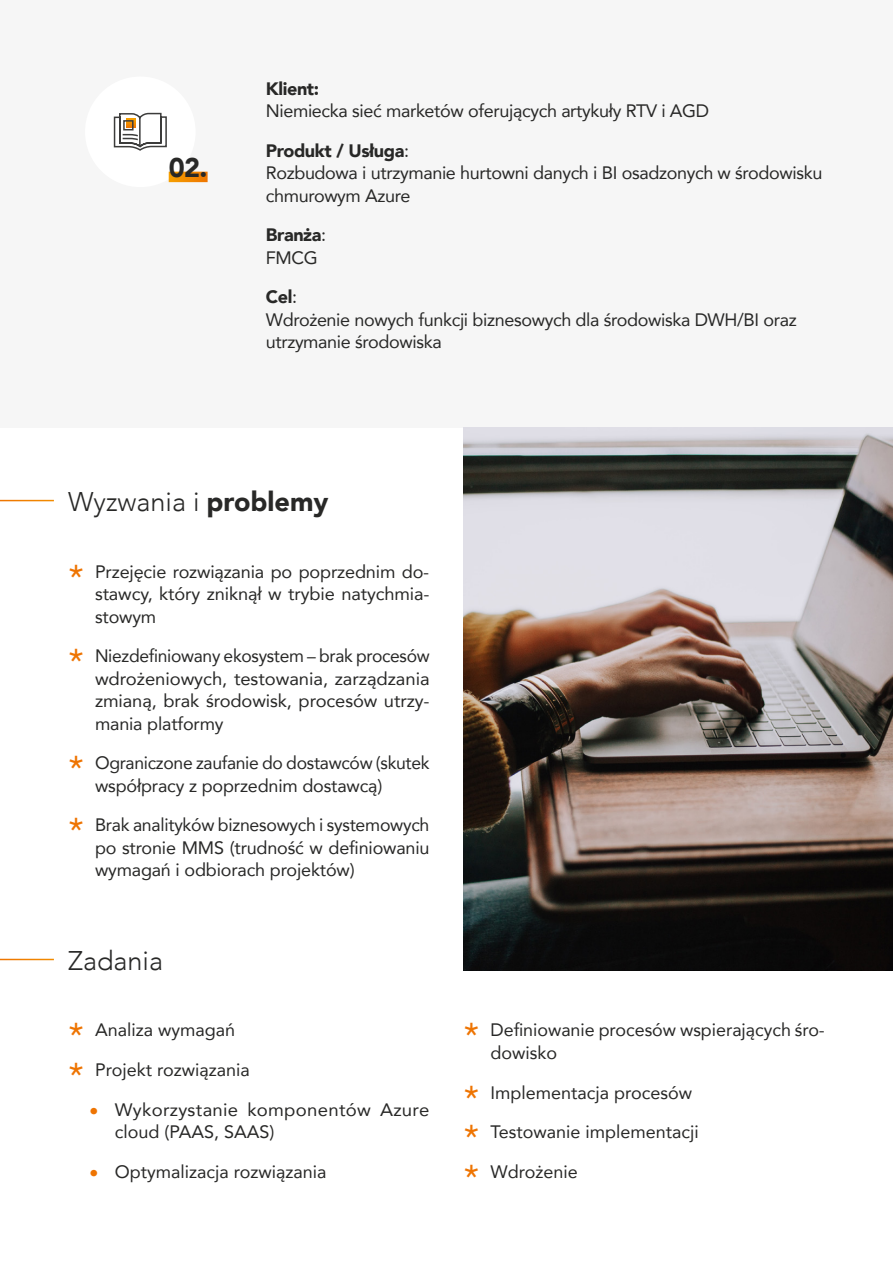
<style>
.page{position:relative;width:893px;height:1263px;background:#fff}
.page>*{position:absolute;margin:0;border:0;box-sizing:border-box;transform-origin:0 0}
.t1{font:300 27px "Avenir";color:#282827}
.t2{font:900 27px "Avenir";color:#282827}
.t3{font:18px/22.5px "Avenir";letter-spacing:-.01em;color:#282827}
.t4{font:18px/22.5px "Avenir";letter-spacing:.015em;color:#282827}
.t5{font:900 18px/22.5px "Avenir";letter-spacing:-.02em;color:#282827}
.s1{font-weight:900}
.s2{font-weight:400}
.s3{font-family:"Muli";font-weight:700;color:#ee7402}
</style>
<div class="page">
<div style="left:0;top:0;width:893px;height:427px;background:#f6f6f6"></div>
<img style="left:463px;top:427px;width:430px;height:543px">
<div style="left:85px;top:77px;width:111px;height:110px;background:#fff;border-radius:50%"></div>
<svg style="left:169px;top:172px;width:39px;height:10px"></svg>
<svg style="left:113px;top:112px;width:54px;height:39px"></svg>
<h1 class="t2" style="left:169px;top:144px;width:40px">02.</h1>
<p class="t5" style="left:266px;top:77px;width:55px">Klient:</p>
<p class="t3" style="left:266px;top:91px;width:445px;line-height:39.5px">Niemiecka sieć marketów oferujących artykuły RTV i AGD<br><span class="s1">Produkt / Usługa</span>:</p>
<p class="t3" style="left:266px;top:161px;width:558px">Rozbudowa i utrzymanie hurtowni danych i BI osadzonych w środowisku chmurowym Azure</p>
<p class="t5" style="left:266px;top:223px;width:62px">Branża<span class="s2">:<br>FMCG</span></p>
<p class="t3" style="left:266px;top:285px;width:532px"><span class="s1">Cel</span>:<br>Wdrożenie nowych funkcji biznesowych dla środowiska DWH/BI oraz utrzymanie środowiska</p>
<h1 class="t1" style="left:68px;top:486px;width:262px">Wyzwania i <span class="s1">problemy</span></h1>
<p class="t3" style="left:95px;top:559px;width:336px;text-align:justify">Przejęcie rozwiązania po poprzednim do&shy;stawcy, który zniknął w trybie natychmia&shy;stowym</p>
<p class="t3" style="left:95px;top:644px;width:336px;text-align:justify">Niezdefiniowany ekosystem – brak procesów wdrożeniowych, testowania, zarządzania zmianą, brak środowisk, procesów utrzy&shy;mania platformy</p>
<p class="t3" style="left:95px;top:751px;width:336px">Ograniczone zaufanie do dostawców (skutek współpracy z poprzednim dostawcą)</p>
<p class="t3" style="left:95px;top:813px;width:336px;text-align:justify">Brak analityków biznesowych i systemowych po stronie MMS (trudność w definiowaniu wymagań i odbiorach projektów)</p>
<h1 class="t1" style="left:68px;top:945px;width:97px">Zadania</h1>
<p class="t3" style="left:95px;top:1010px;width:156px;line-height:39.5px">Analiza wymagań<br>Projekt rozwiązania</p>
<p class="t4" style="left:115px;top:1097px;width:316px;text-indent:-26px"><span class="s3">•</span> Wykorzystanie komponentów Azure cloud (PAAS, SAAS)</p>
<p class="t3" style="left:89px;top:1159px;width:239px"><span class="s3">•</span> Optymalizacja rozwiązania</p>
<p class="t3" style="left:490px;top:1018px;width:336px">Definiowanie procesów wspierających śro&shy;dowisko</p>
<p class="t3" style="left:490px;top:1072px;width:210px;line-height:39.5px">Implementacja procesów<br>Testowanie implementacji<br>Wdrożenie</p>
</div>
